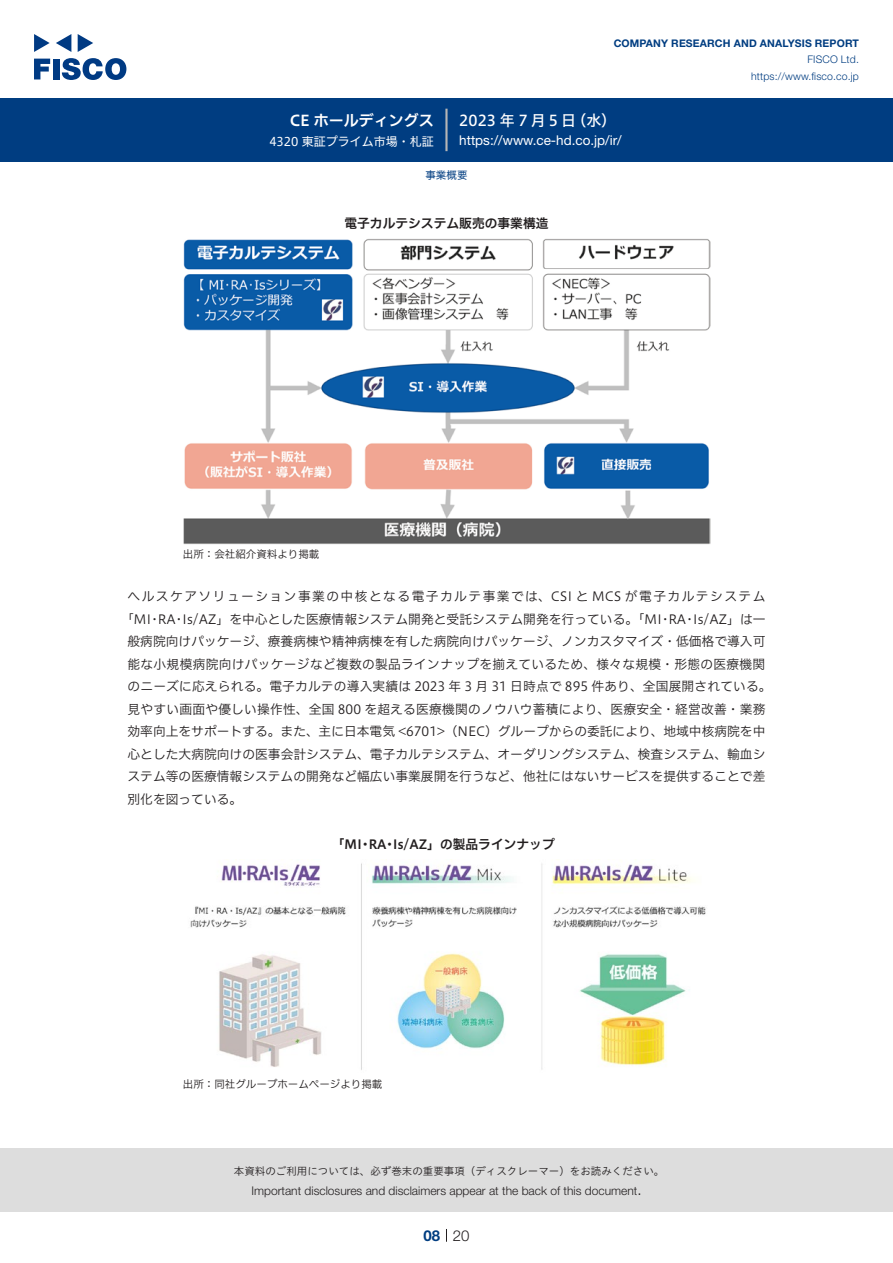
<style>
.page{position:relative;width:893px;height:1263px;background:#fff}
.page>*{position:absolute;margin:0;border:0;box-sizing:border-box;transform-origin:0 0}
.t1{font:15px "Hiragino UD Sans F Std N W5";letter-spacing:.205em;color:#fff}
.t2{font:15px "Hiragino UD Sans F Std N W6";color:#fff}
.t3{font:300 15px "Helvetica Neue LT Std";color:#231f20}
.t4{font:700 15px "Helvetica Neue LT Std";color:#003d81}
.t5{font:13.5px "Helvetica Neue LT Std";color:#fff}
.t6{font:12.75px "Hiragino UD Sans F Std N W3";color:#231f20}
.t7{font:12.75px "Hiragino UD Sans F Std N W3";letter-spacing:.02em;color:#231f20}
.t8{font:12.75px "Hiragino UD Sans F Std N W3";letter-spacing:.115em;color:#231f20}
.t9{font:12.75px "Hiragino UD Sans F Std N W6";color:#231f20}
.t10{font:300 12px "Helvetica Neue LT Std";color:#231f20}
.t11{font:12px "Hiragino UD Sans F Std N W4";color:#fff}
.t12{font:10.5px "Hiragino UD Sans Std W3";color:#231f20}
.t13{font:700 10.5px "Helvetica Neue LT Std";letter-spacing:.015em;color:#003d81}
.t14{font:300 10.5px/16.5px "Helvetica Neue LT Std";letter-spacing:.015em;color:#003d81;text-align:right}
.t15{font:10.5px "Hiragino UD Sans F Std N W3";color:#231f20}
.t16{font:10.5px "Hiragino UD Sans F Std N W4";color:#003d81}
</style>
<div class="page">
<div style="left:0;top:1148px;width:893px;height:64px;background:#ddd"></div>
<svg style="left:34px;top:59px;width:16px;height:20px"></svg>
<div style="left:53px;top:59px;width:6px;height:20px;background:#003a83"></div>
<svg style="left:62px;top:58px;width:64px;height:22px"></svg>
<svg style="left:34px;top:34px;width:16px;height:18px"></svg>
<svg style="left:78px;top:34px;width:15px;height:18px"></svg>
<svg style="left:56px;top:34px;width:15px;height:18px"></svg>
<div style="left:0;top:98px;width:893px;height:64px;background:#003d81"></div>
<hr style="left:445px;top:109px;width:3px;height:42px;background:#b5b5b6">
<svg style="left:446px;top:1229px;width:1px;height:13px"></svg>
<img style="left:183px;top:239px;width:527px;height:306px">
<img style="left:190px;top:859px;width:516px;height:211px">
<p class="t2" style="left:290px;top:109px;width:146px">CE ホールディングス</p>
<p class="t11" style="left:269px;top:132px;width:166px">4320 東証プライム市場・札証</p>
<p class="t13" style="left:614px;top:37px;width:247px">COMPANY RESEARCH AND ANALYSIS REPORT</p>
<p class="t14" style="left:751px;top:51px;width:109px">FISCO Ltd. https://www.fisco.co j p.</p>
<p class="t1" style="left:459px;top:109px;width:119px">2023年7月5日</p>
<p class="t1" style="left:571px;top:109px;width:46px">（水(</p>
<p class="t5" style="left:459px;top:132px;width:164px">https: / / w w w . c e - h d . c o j p. /i r/</p>
<p class="t16" style="left:425px;top:167px;width:43px">事業概要</p>
<p class="t9" style="left:344px;top:214px;width:206px">電子カルテシステム販売の事業構造</p>
<p class="t15" style="left:183px;top:546px;width:138px">出所：会社紹介資料より掲載</p>
<p class="t8" style="left:128px;top:587px;width:639px">ヘルスケアソリューション事業の中核となる電子カルテ事業では、CSI と MCS が電子カルテシステム</p>
<p class="t6" style="left:121px;top:609px;width:646px">「MI･RA･Is/AZ」を中心とした医療情報システム開発と受託システム開発を行っている。「MI･RA･Is/AZ」は一</p>
<p class="t6" style="left:128px;top:632px;width:639px">般病院向けパッケージ、療養病棟や精神病棟を有した病院向けパッケージ、ノンカスタマイズ・低価格で導入可</p>
<p class="t7" style="left:128px;top:654px;width:639px">能な小規模病院向けパッケージなど複数の製品ラインナップを揃えているため、様々な規模・形態の医療機関</p>
<p class="t6" style="left:128px;top:677px;width:646px">のニーズに応えられる。電子カルテの導入実績は 2023 年 3 月 31 日時点で 895 件あり、全国展開されている。</p>
<p class="t6" style="left:128px;top:699px;width:639px">見やすい画面や優しい操作性、全国 800 を超える医療機関のノウハウ蓄積により、医療安全・経営改善・業務</p>
<p class="t6" style="left:128px;top:722px;width:639px">効率向上をサポートする。また、主に日本電気 &lt;6701&gt;（NEC）グループからの委託により、地域中核病院を中</p>
<p class="t6" style="left:128px;top:744px;width:639px">心とした大病院向けの医事会計システム、電子カルテシステム、オーダリングシステム、検査システム、輸血シ</p>
<p class="t6" style="left:128px;top:767px;width:639px">ステム等の医療情報システムの開発など幅広い事業展開を行うなど、他社にはないサービスを提供することで差</p>
<p class="t6" style="left:128px;top:789px;width:116px">別化を図っている。</p>
<p class="t9" style="left:332px;top:834px;width:224px">「MI･RA･Is/AZ」の製品ラインナップ</p>
<p class="t15" style="left:183px;top:1076px;width:201px">出所：同社グループホームページより掲載</p>
<p class="t12" style="left:234px;top:1163px;width:432px">本資料のご利用については、必ず巻末の重要事項（ディスクレーマー）をお読みください。</p>
<p class="t3" style="left:637px;top:1180px;width:6px">.</p>
<p class="t10" style="left:251px;top:1183px;width:387px">Important disclosures and disclaimers appear at the back of this document</p>
<p class="t4" style="left:423px;top:1226px;width:18px">08</p>
<p class="t3" style="left:453px;top:1226px;width:18px">20</p>
</div>
